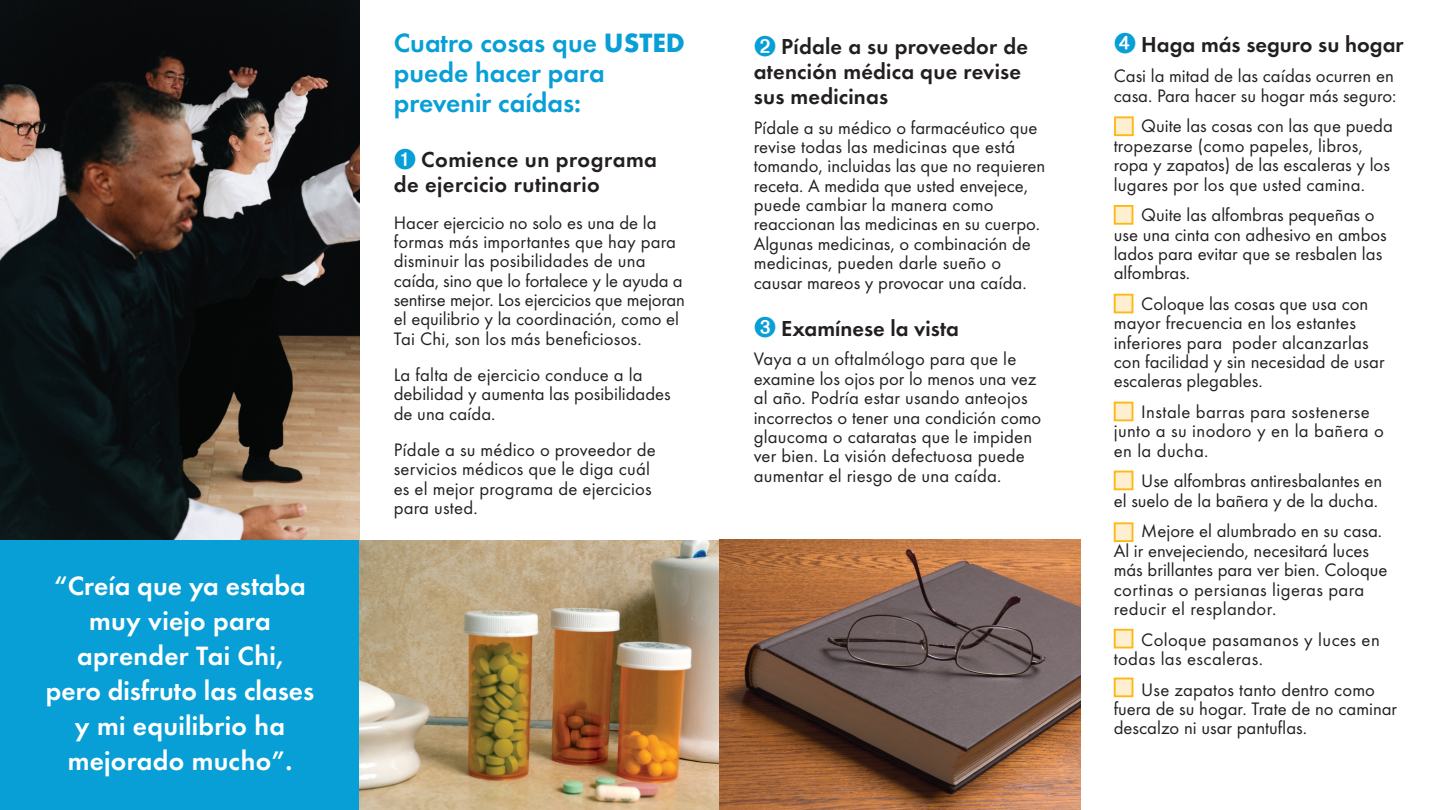
<style>
.page{position:relative;width:1440px;height:810px;background:#fff}
.page>*{position:absolute;margin:0;border:0;box-sizing:border-box;transform-origin:0 0}
.t1{font:600 27.5px/35px "Futura T";letter-spacing:.01em;color:#fff;text-align:center}
.t2{font:600 27.5px/30px "Futura T";color:#089fd6}
.t3{font:600 22.5px/25px "Futura T";letter-spacing:.01em;color:#231f20}
.t4{font:18.75px/19.4px "Futura T";color:#231f20}
.t5{font:18.75px/19.4px "Futura T";letter-spacing:.02em;color:#231f20}
.s1{font-weight:700}
.s2{color:#089fd6}
</style>
<div class="page">
<div style="left:0;top:480px;width:360px;height:330px;background:#089fd6"></div>
<div style="left:1115px;top:117px;width:18px;height:18px;background:#feefd0"></div>
<div style="left:1114px;top:116px;width:20px;height:20px;border:2px solid #fcb814"></div>
<div style="left:1115px;top:206px;width:17px;height:18px;background:#feefd0"></div>
<div style="left:1114px;top:205px;width:19px;height:20px;border:2px solid #fcb814"></div>
<div style="left:1115px;top:295px;width:17px;height:17px;background:#feefd0"></div>
<div style="left:1114px;top:294px;width:19px;height:19px;border:2px solid #fcb814"></div>
<div style="left:1115px;top:403px;width:17px;height:17px;background:#feefd0"></div>
<div style="left:1114px;top:402px;width:19px;height:19px;border:2px solid #fcb814"></div>
<div style="left:1115px;top:472px;width:17px;height:17px;background:#feefd0"></div>
<div style="left:1114px;top:471px;width:19px;height:19px;border:2px solid #fcb814"></div>
<div style="left:1115px;top:523px;width:17px;height:18px;background:#feefd0"></div>
<div style="left:1114px;top:522px;width:19px;height:20px;border:2px solid #fcb814"></div>
<div style="left:1115px;top:630px;width:17px;height:18px;background:#feefd0"></div>
<div style="left:1114px;top:629px;width:19px;height:19px;border:2px solid #fcb814"></div>
<div style="left:1115px;top:678px;width:17px;height:18px;background:#feefd0"></div>
<div style="left:1114px;top:678px;width:19px;height:19px;border:2px solid #fcb814"></div>
<img style="left:360px;top:540px;width:720px;height:270px">
<img style="left:0;top:0;width:360px;height:540px">
<h1 class="t1" style="left:46px;top:568px;width:270px">“Creía que ya estaba muy viejo para aprender Tai Chi,<br>pero disfruto las clases y mi equilibrio ha mejorado mucho”.</h1>
<h1 class="t2" style="left:394px;top:28px;width:293px">Cuatro cosas que <span class="s1">USTED </span>puede hacer para prevenir caídas:</h1>
<p class="t3" style="left:394px;top:147px;width:265px"><span class="s2">➊</span> Comience un programa de ejercicio rutinario</p>
<p class="t4" style="left:394px;top:213px;width:293px">Hacer ejercicio no solo es una de la formas más importantes que hay para disminuir las posibilidades de una caída, sino que lo fortalece y le ayuda a sentirse mejor. Los ejercicios que mejoran el equilibrio y la coordinación, como el Tai Chi, son los más beneficiosos.</p>
<p class="t4" style="left:394px;top:365px;width:279px">La falta de ejercicio conduce a la debilidad y aumenta las posibilidades de una caída.</p>
<p class="t4" style="left:394px;top:440px;width:264px">Pídale a su médico o proveedor de servicios médicos que le diga cuál es el mejor programa de ejercicios para usted.</p>
<p class="t3" style="left:754px;top:34px;width:276px"><span class="s2">➋</span> Pídale a su proveedor de atención médica que revise sus medicinas</p>
<p class="t4" style="left:754px;top:118px;width:293px">Pídale a su médico o farmacéutico que revise todas las medicinas que está tomando, incluidas las que no requieren receta. A medida que usted envejece, puede cambiar la manera como reaccionan las medicinas en su cuerpo.<br>Algunas medicinas, o combinación de medicinas, pueden darle sueño o causar mareos y provocar una caída.</p>
<p class="t3" style="left:754px;top:316px;width:207px"><span class="s2">➌</span> Examínese la vista</p>
<p class="t4" style="left:754px;top:349px;width:289px">Vaya a un oftalmólogo para que le examine los ojos por lo menos una vez al año. Podría estar usando anteojos incorrectos o tener una condición como glaucoma o cataratas que le impiden ver bien. La visión defectuosa puede aumentar el riesgo de una caída.</p>
<p class="t3" style="left:1114px;top:32px;width:291px"><span class="s2">➍</span> Haga más seguro su hogar</p>
<p class="t4" style="left:1114px;top:66px;width:284px">Casi la mitad de las caídas ocurren en casa. Para hacer su hogar más seguro:</p>
<p class="t4" style="left:1114px;top:116px;width:281px;text-indent:28px">Quite las cosas con las que pueda tropezarse (como papeles, libros, ropa y zapatos) de las escaleras y los lugares por los que usted camina.</p>
<p class="t4" style="left:1114px;top:205px;width:275px;text-indent:28px">Quite las alfombras pequeñas o use una cinta con adhesivo en ambos lados para evitar que se resbalen las alfombras.</p>
<p class="t4" style="left:1114px;top:294px;width:272px;text-indent:28px">Coloque las cosas que usa con mayor frecuencia en los estantes inferiores para poder alcanzarlas con facilidad y sin necesidad de usar escaleras plegables.</p>
<p class="t5" style="left:1114px;top:402px;width:272px;text-indent:28px">Instale barras para sostenerse junto a su inodoro y en la bañera o en la ducha.</p>
<p class="t4" style="left:1114px;top:471px;width:270px;text-align:right">Use alfombras antiresbalantes en<br>el suelo de la bañera y de la ducha.</p>
<p class="t4" style="left:1114px;top:521px;width:275px;text-indent:28px">Mejore el alumbrado en su casa.<br>Al ir envejeciendo, necesitará luces más brillantes para ver bien. Coloque cortinas o persianas ligeras para reducir el resplandor.</p>
<p class="t5" style="left:1114px;top:630px;width:268px;text-indent:28px">Coloque pasamanos y luces en todas las escaleras.</p>
<p class="t4" style="left:1114px;top:680px;width:285px;text-indent:28px">Use zapatos tanto dentro como fuera de su hogar. Trate de no caminar descalzo ni usar pantuflas.</p>
</div>
